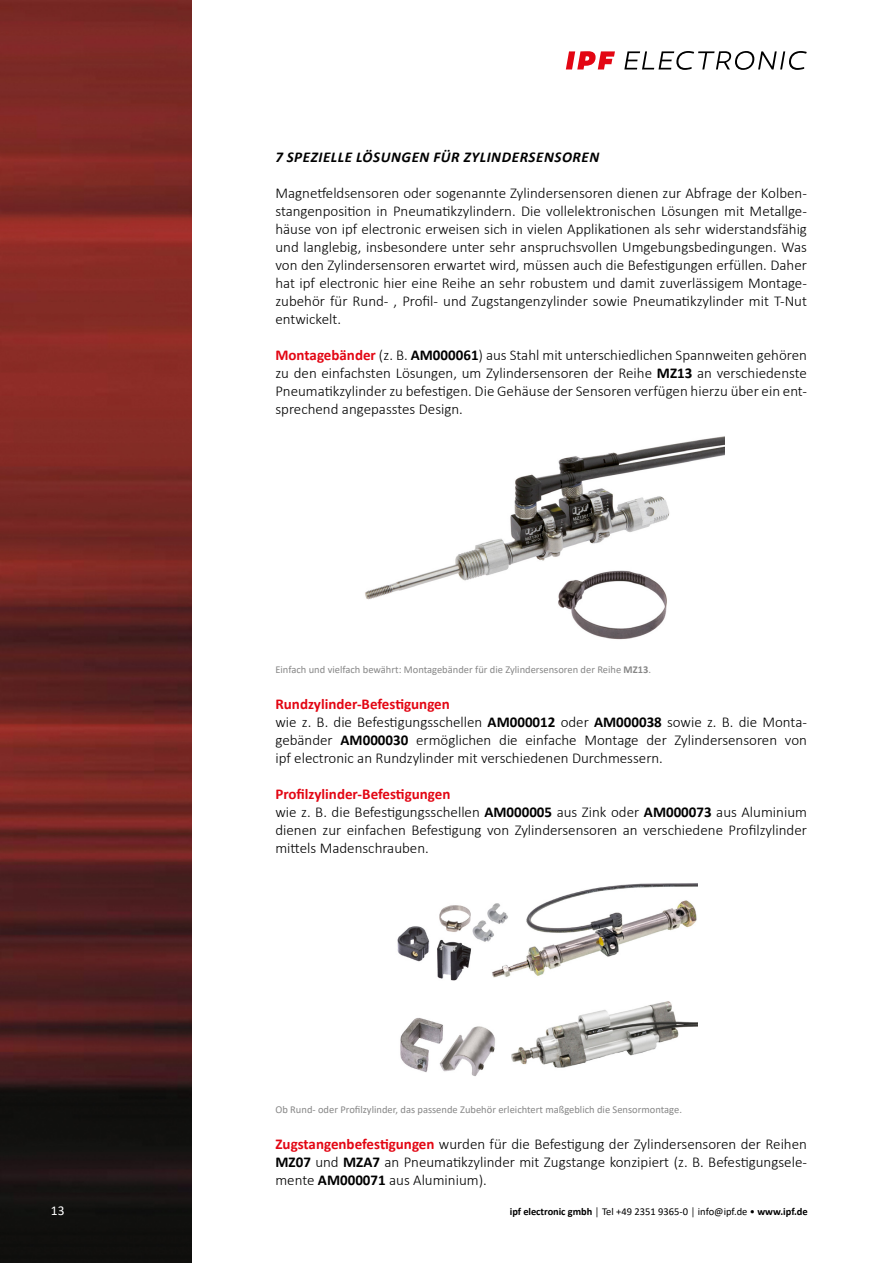
<style>
.page{position:relative;width:893px;height:1263px;background:#fff}
.page>*{position:absolute;margin:0;border:0;box-sizing:border-box;transform-origin:0 0}
.t1{font:300 15px/18px "Calibri";color:#000;text-align:justify}
.t2{font:italic 700 15px "Calibri";letter-spacing:.04em;color:#000}
.t3{font:13.5px "Calibri";color:#fff}
.t4{font:10.5px "Calibri";color:#878787}
.t5{font:10.5px "Calibri";color:#000}
.s1{font-weight:700;color:#e30613}
.s2{font-weight:700}
</style>
<div class="page">
<img style="left:0;top:0;width:191px;height:1263px">
<svg style="left:624px;top:51px;width:183px;height:19px"></svg>
<svg style="left:566px;top:51px;width:49px;height:18px"></svg>
<img style="left:365px;top:436px;width:359px;height:204px">
<img style="left:397px;top:883px;width:301px;height:193px">
<p class="t2" style="left:275px;top:146px;width:325px">7 SPEZIELLE LÖSUNGEN FÜR ZYLINDERSENSOREN</p>
<p class="t1" style="left:275px;top:184px;width:533px">Magnetfeldsensoren oder sogenannte Zylindersensoren dienen zur Abfrage der Kolben&shy;stangenposition in Pneumatikzylindern. Die vollelektronischen Lösungen mit Metallge&shy;häuse von ipf electronic erweisen sich in vielen Applikationen als sehr widerstandsfähig und langlebig, insbesondere unter sehr anspruchsvollen Umgebungsbedingungen. Was von den Zylindersensoren erwartet wird, müssen auch die Befestigungen erfüllen. Daher hat ipf electronic hier eine Reihe an sehr robustem und damit zuverlässigem Montage&shy;zubehör für Rund- , Profil- und Zugstangenzylinder sowie Pneumatikzylinder mit T-Nut entwickelt.</p>
<p class="t1" style="left:275px;top:346px;width:533px"><span class="s1">Montagebänder</span> (z. B. <span class="s2">AM000061</span>) aus Stahl mit unterschiedlichen Spannweiten gehören zu den einfachsten Lösungen, um Zylindersensoren der Reihe <span class="s2">MZ13</span> an verschiedenste Pneumatikzylinder zu befestigen. Die Gehäuse der Sensoren verfügen hierzu über ein ent&shy;sprechend angepasstes Design.</p>
<p class="t4" style="left:275px;top:662px;width:377px">Einfach und vielfach bewährt: Montagebänder für die Zylindersensoren der Reihe <span class="s2">MZ13</span>.</p>
<p class="t1" style="left:275px;top:695px;width:533px;text-align:left"><span class="s1">Rundzylinder-Befestigungen<br></span>wie z. B. die Befestigungsschellen <span class="s2">AM000012</span> oder <span class="s2">AM000038</span> sowie z. B. die Monta&shy;gebänder <span class="s2">AM000030</span> ermöglichen die einfache Montage der Zylindersensoren von ipf electronic an Rundzylinder mit verschiedenen Durchmessern.</p>
<p class="t1" style="left:275px;top:785px;width:533px;text-align:left"><span class="s1">Profilzylinder-Befestigungen<br></span>wie z. B. die Befestigungsschellen <span class="s2">AM000005</span> aus Zink oder <span class="s2">AM000073</span> aus Aluminium dienen zur einfachen Befestigung von Zylindersensoren an verschiedene Profilzylinder mittels Madenschrauben.</p>
<p class="t4" style="left:275px;top:1102px;width:408px">Ob Rund- oder Profilzylinder, das passende Zubehör erleichtert maßgeblich die Sensormontage.</p>
<p class="t1" style="left:275px;top:1134px;width:533px"><span class="s1">Zugstangenbefestigungen</span> wurden für die Befestigung der Zylindersensoren der Reihen <span class="s2">MZ07</span> und <span class="s2">MZA7</span> an Pneumatikzylinder mit Zugstange konzipiert (z. B. Befestigungsele&shy;mente <span class="s2">AM000071</span> aus Aluminium).</p>
<p class="t3" style="left:51px;top:1201px;width:15px">13</p>
<p class="t5" style="left:510px;top:1204px;width:299px"><span class="s2">ipf electronic gmbh</span> │ Tel +49 2351 9365-0 │ info@ipf.de • <span class="s2">www.ipf.de</span></p>
</div>
